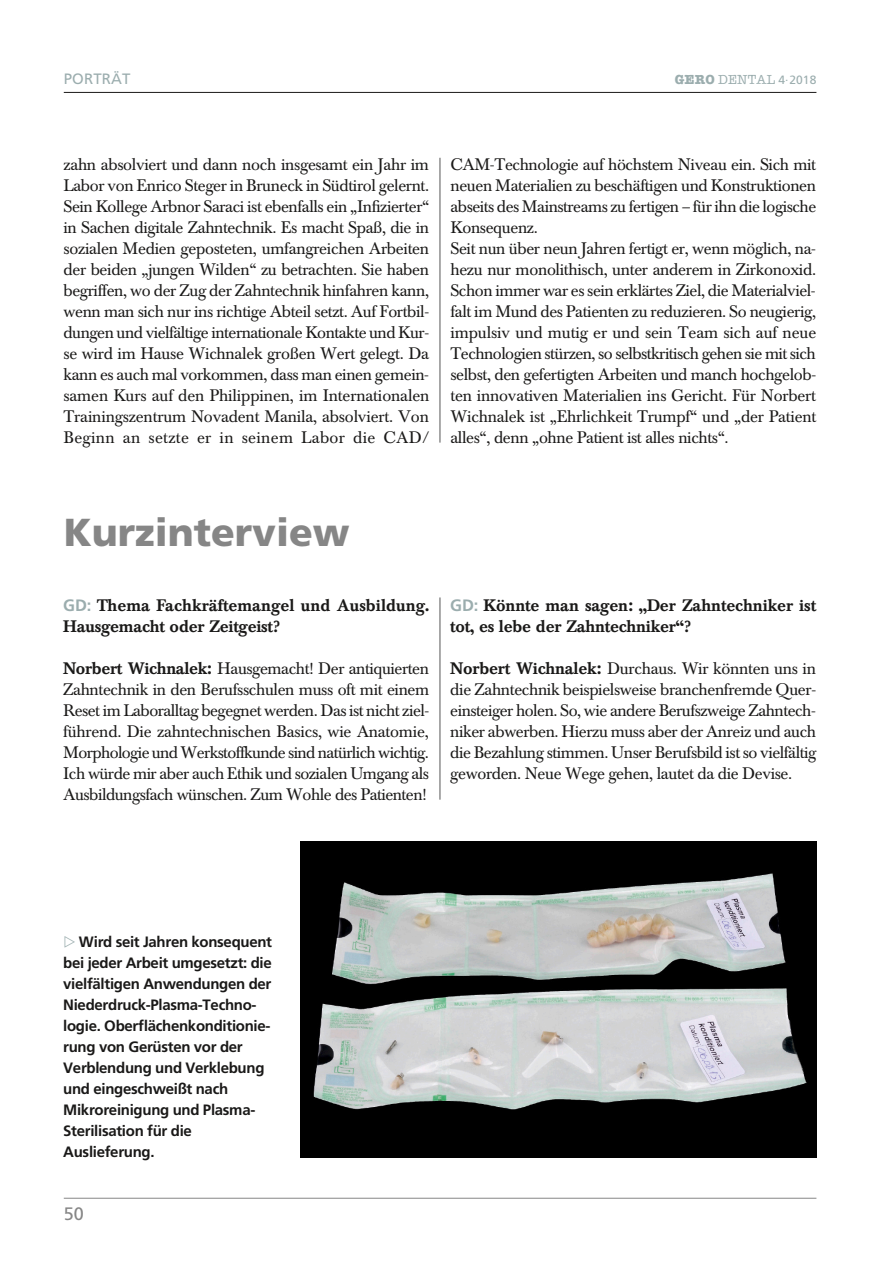
<style>
.page{position:relative;width:893px;height:1263px;background:#fff}
.page>*{position:absolute;margin:0;border:0;box-sizing:border-box;transform-origin:0 0}
.t1{font:900 39px "Frutiger";color:#868686}
.t2{font:18px "Frutiger";color:#868686}
.t3{font:16.5px/21px "Baskerville BE";letter-spacing:-.02em;color:#1a1918;text-align:justify}
.t4{font:500 16.5px/21px "Baskerville BE";letter-spacing:-.01em;color:#1a1918}
.t5{font:700 15px/21px "Frutiger";letter-spacing:-.02em;color:#1a1918}
.t6{font:15px "Frutiger";letter-spacing:.01em;color:#9badae}
.t7{font:13.5px "American Typewriter";letter-spacing:.01em;color:#9badae}
.s1{font-weight:700}
.s2{font-family:"Frutiger";font-size:12px}
.s3{font-family:"Frutiger";font-weight:700;color:#9badae}
.s4{font-weight:500}
.s5{font-family:"All You Need";font-weight:400;color:#9badae}
</style>
<div class="page">
<hr style="left:64px;top:1198px;width:752px;height:1px;background:#868686">
<hr style="left:64px;top:92px;width:752px;height:1px;background:#1a1918">
<hr style="left:440px;top:158px;width:1px;height:285px;background:#565655">
<hr style="left:440px;top:597px;width:1px;height:203px;background:#565655">
<img style="left:300px;top:842px;width:516px;height:315px">
<p class="t6" style="left:64px;top:70px;width:68px">PORTRÄT</p>
<p class="t7" style="left:675px;top:69px;width:143px"><span class="s1">GERO</span> DENTAL <span class="s2">4·2018</span></p>
<p class="t3" style="left:63px;top:154px;width:367px">zahn absolviert und dann noch insgesamt ein Jahr im Labor von Enrico Steger in Bruneck in Südtirol gelernt.<br>Sein Kollege Arbnor Saraci ist ebenfalls ein „Infizierter“ in Sachen digitale Zahntechnik. Es macht Spaß, die in sozialen Medien geposteten, umfangreichen Arbeiten der beiden „jungen Wilden“ zu betrachten. Sie haben begriffen, wo der Zug der Zahntechnik hinfahren kann, wenn man sich nur ins richtige Abteil setzt. Auf Fortbil&shy;dungen und vielfältige internationale Kontakte und Kur&shy;se wird im Hause Wichnalek großen Wert gelegt. Da kann es auch mal vorkommen, dass man einen gemein&shy;samen Kurs auf den Philippinen, im Internationalen Trainingszentrum Novadent Manila, absolviert. Von Beginn an setzte er in seinem Labor die CAD/</p>
<p class="t3" style="left:450px;top:154px;width:367px;text-align:left">CAM-Technologie auf höchstem Niveau ein. Sich mit neuen Materialien zu beschäftigen und Konstruktionen abseits des Mainstreams zu fertigen – für ihn die logische Konsequenz.<br>Seit nun über neun Jahren fertigt er, wenn möglich, na&shy;hezu nur monolithisch, unter anderem in Zirkonoxid.<br>Schon immer war es sein erklärtes Ziel, die Materialviel&shy;falt im Mund des Patienten zu reduzieren. So neugierig, impulsiv und mutig er und sein Team sich auf neue Technologien stürzen, so selbstkritisch gehen sie mit sich selbst, den gefertigten Arbeiten und manch hochgelob&shy;ten innovativen Materialien ins Gericht. Für Norbert Wichnalek ist „Ehrlichkeit Trumpf“ und „der Patient alles“, denn „ohne Patient ist alles nichts“.</p>
<h1 class="t1" style="left:64px;top:509px;width:287px">Kurzinterview</h1>
<p class="t4" style="left:63px;top:595px;width:367px"><span class="s3">GD:</span> Thema Fachkräftemangel und Ausbildung.<br>Hausgemacht oder Zeitgeist?</p>
<p class="t3" style="left:63px;top:658px;width:367px"><span class="s4">Norbert Wichnalek:</span> Hausgemacht! Der antiquierten Zahntechnik in den Berufsschulen muss oft mit einem Reset im Laboralltag begegnet werden. Das ist nicht ziel&shy;führend. Die zahntechnischen Basics, wie Anatomie, Morphologie und Werkstoffkunde sind natürlich wichtig.<br>Ich würde mir aber auch Ethik und sozialen Umgang als Ausbildungsfach wünschen. Zum Wohle des Patienten!</p>
<p class="t4" style="left:450px;top:595px;width:367px"><span class="s3">GD:</span> Könnte man sagen: „Der Zahntechniker ist tot, es lebe der Zahntechniker“?</p>
<p class="t3" style="left:450px;top:658px;width:367px"><span class="s4">Norbert Wichnalek:</span> Durchaus. Wir könnten uns in die Zahntechnik beispielsweise branchenfremde Quer&shy;einsteiger holen. So, wie andere Berufszweige Zahntech&shy;niker abwerben. Hierzu muss aber der Anreiz und auch die Bezahlung stimmen. Unser Berufsbild ist so vielfältig geworden. Neue Wege gehen, lautet da die Devise.</p>
<p class="t5" style="left:63px;top:931px;width:210px"><span class="s5">i</span> Wird seit Jahren konsequent bei jeder Arbeit umgesetzt: die vielfältigen Anwendungen der<br>Niederdruck-Plasma-Techno&shy;logie. Oberflächenkonditionie&shy;rung von Gerüsten vor der<br>Verblendung und Verklebung und eingeschweißt nach<br>Mikroreinigung und Plasma-<br>Sterilisation für die<br>Auslieferung.</p>
<p class="t2" style="left:64px;top:1203px;width:22px">50</p>
</div>
